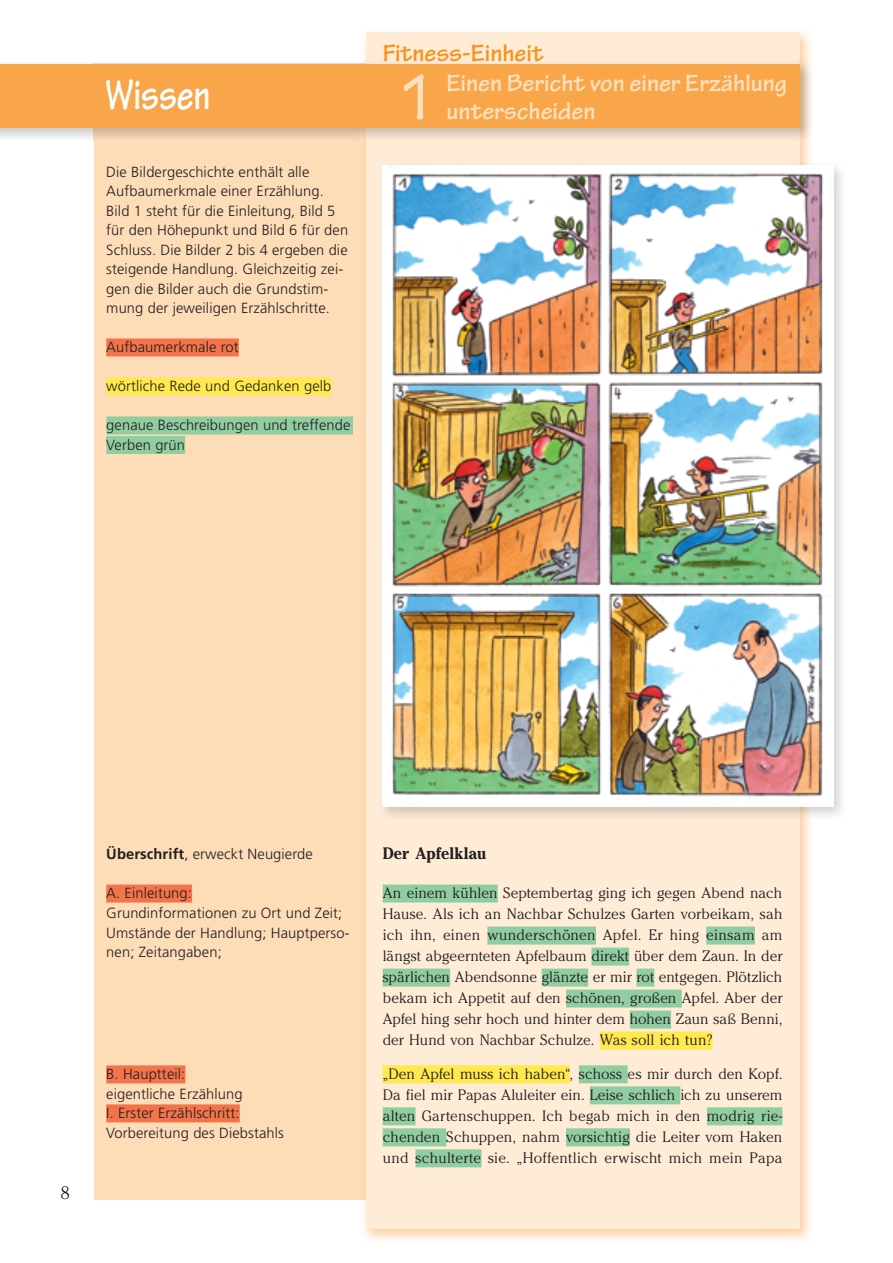
<style>
.page{position:relative;width:893px;height:1263px;background:#fff}
.page>*{position:absolute;margin:0;border:0;box-sizing:border-box;transform-origin:0 0}
.t1{font:700 68.4px "Tekton Pro";color:#fee0bf;scale:.83 1}
.t2{font:700 45px "Tekton Pro";letter-spacing:-.005em;color:#fff;scale:.8 1}
.t3{font:700 25.5px "Tekton Pro";color:#fee0bf}
.t4{font:700 25.5px "Tekton Pro";color:#f7931d}
.t5{font:300 18px "Cheltenham";color:#231f20}
.t6{font:700 16.5px "Cheltenham";letter-spacing:.005em;color:#231f20;scale:.93 1}
.t7{font:300 15px/21px "Cheltenham";letter-spacing:.01em;color:#231f20;text-align:justify}
.t8{font:300 14.7px/19.5px "Frutiger";letter-spacing:.01em;color:#231f20}
.s1{font-weight:700}
</style>
<div class="page">
<div style="left:94px;top:64px;width:705px;height:1135px;background:#fddcb8"></div>
<img style="left:364px;top:31px;width:447px;height:27px">
<img style="left:799px;top:141px;width:11px;height:19px">
<img style="left:763px;top:820px;width:47px;height:421px">
<div style="left:366px;top:33px;width:433px;height:1196px;background:#feecd7"></div>
<img style="left:0;top:58px;width:812px;height:83px">
<img style="left:94px;top:128px;width:272px;height:13px">
<img style="left:366px;top:58px;width:433px;height:83px">
<div style="left:0;top:64px;width:799px;height:64px;background:#f9a64a"></div>
<div style="left:383px;top:884px;width:115px;height:18px;background:#90cea1"></div>
<div style="left:487px;top:926px;width:109px;height:18px;background:#90cea1"></div>
<div style="left:706px;top:926px;width:49px;height:18px;background:#90cea1"></div>
<div style="left:591px;top:947px;width:38px;height:18px;background:#90cea1"></div>
<div style="left:383px;top:968px;width:67px;height:18px;background:#90cea1"></div>
<div style="left:542px;top:968px;width:46px;height:18px;background:#90cea1"></div>
<div style="left:636px;top:968px;width:18px;height:18px;background:#90cea1"></div>
<div style="left:566px;top:989px;width:116px;height:18px;background:#90cea1"></div>
<div style="left:630px;top:1010px;width:41px;height:18px;background:#90cea1"></div>
<div style="left:600px;top:1031px;width:113px;height:18px;background:#ffe94d"></div>
<div style="left:383px;top:1065px;width:187px;height:18px;background:#ffe94d"></div>
<div style="left:579px;top:1065px;width:49px;height:18px;background:#90cea1"></div>
<div style="left:590px;top:1086px;width:90px;height:18px;background:#90cea1"></div>
<div style="left:383px;top:1107px;width:33px;height:18px;background:#90cea1"></div>
<div style="left:707px;top:1107px;width:75px;height:18px;background:#90cea1"></div>
<div style="left:383px;top:1128px;width:63px;height:18px;background:#90cea1"></div>
<div style="left:566px;top:1128px;width:64px;height:18px;background:#90cea1"></div>
<div style="left:416px;top:1149px;width:65px;height:18px;background:#90cea1"></div>
<div style="left:106px;top:338px;width:133px;height:18px;background:#f3744b"></div>
<div style="left:106px;top:377px;width:225px;height:18px;background:#ffe94d"></div>
<div style="left:106px;top:416px;width:247px;height:18px;background:#90cea1"></div>
<div style="left:106px;top:436px;width:79px;height:18px;background:#90cea1"></div>
<div style="left:106px;top:884px;width:86px;height:18px;background:#f3744b"></div>
<div style="left:106px;top:1065px;width:79px;height:18px;background:#f3744b"></div>
<div style="left:106px;top:1104px;width:134px;height:18px;background:#f3744b"></div>
<img style="left:382px;top:160px;width:460px;height:660px">
<img style="left:383px;top:166px;width:450px;height:640px">
<h2 class="t2" style="left:105px;top:68px;width:133px">Wissen</h2>
<p class="t8" style="left:106px;top:162px;width:243px">Die Bildergeschichte enthält alle Aufbaumerkmale einer Erzählung.<br>Bild 1 steht für die Einleitung, Bild 5 für den Höhepunkt und Bild 6 für den Schluss. Die Bilder 2 bis 4 ergeben die steigende Handlung. Gleichzeitig zei&shy;gen die Bilder auch die Grundstim&shy;mung der jeweiligen Erzählschritte.</p>
<p class="t8" style="left:106px;top:338px;width:134px">Aufbaumerkmale rot</p>
<p class="t8" style="left:106px;top:377px;width:227px">wörtliche Rede und Gedanken gelb</p>
<p class="t8" style="left:106px;top:416px;width:246px">genaue Beschreibungen und treffende<br>Verben grün</p>
<h3 class="t4" style="left:383px;top:38px;width:163px">Fitness-Einheit</h3>
<h1 class="t1" style="left:398px;top:57px;width:47px">1</h1>
<h3 class="t3" style="left:446px;top:68px;width:342px">Einen Bericht von einer Erzählung</h3>
<h3 class="t3" style="left:446px;top:96px;width:150px">unterscheiden</h3>
<p class="t5" style="left:61px;top:1182px;width:10px">8</p>
<p class="t8" style="left:106px;top:845px;width:208px"><span class="s1">Überschrift</span>, erweckt Neugierde</p>
<p class="t8" style="left:106px;top:884px;width:245px">A. Einleitung:<br>Grundinformationen zu Ort und Zeit;<br>Umstände der Handlung; Hauptperso&shy;nen; Zeitangaben;</p>
<p class="t8" style="left:106px;top:1065px;width:179px">B. Hauptteil:<br>eigentliche Erzählung<br>I. Erster Erzählschritt:<br>Vorbereitung des Diebstahls</p>
<p class="t6" style="left:383px;top:844px;width:113px">Der Apfelklau</p>
<p class="t7" style="left:383px;top:883px;width:401px">An einem kühlen Septembertag ging ich gegen Abend nach Hause. Als ich an Nachbar Schulzes Garten vorbeikam, sah ich ihn, einen wunderschönen Apfel. Er hing einsam am längst abgeernteten Apfelbaum direkt über dem Zaun. In der spärlichen Abendsonne glänzte er mir rot entgegen. Plötzlich bekam ich Appetit auf den schönen, großen Apfel. Aber der Apfel hing sehr hoch und hinter dem hohen Zaun saß Benni, der Hund von Nachbar Schulze. Was soll ich tun?</p>
<p class="t7" style="left:383px;top:1063px;width:401px">„Den Apfel muss ich haben“, schoss es mir durch den Kopf.<br>Da fiel mir Papas Aluleiter ein. Leise schlich ich zu unserem alten Gartenschuppen. Ich begab mich in den modrig rie&shy;chenden Schuppen, nahm vorsichtig die Leiter vom Haken und schulterte sie. „Hoffentlich erwischt mich mein Papa</p>
</div>
